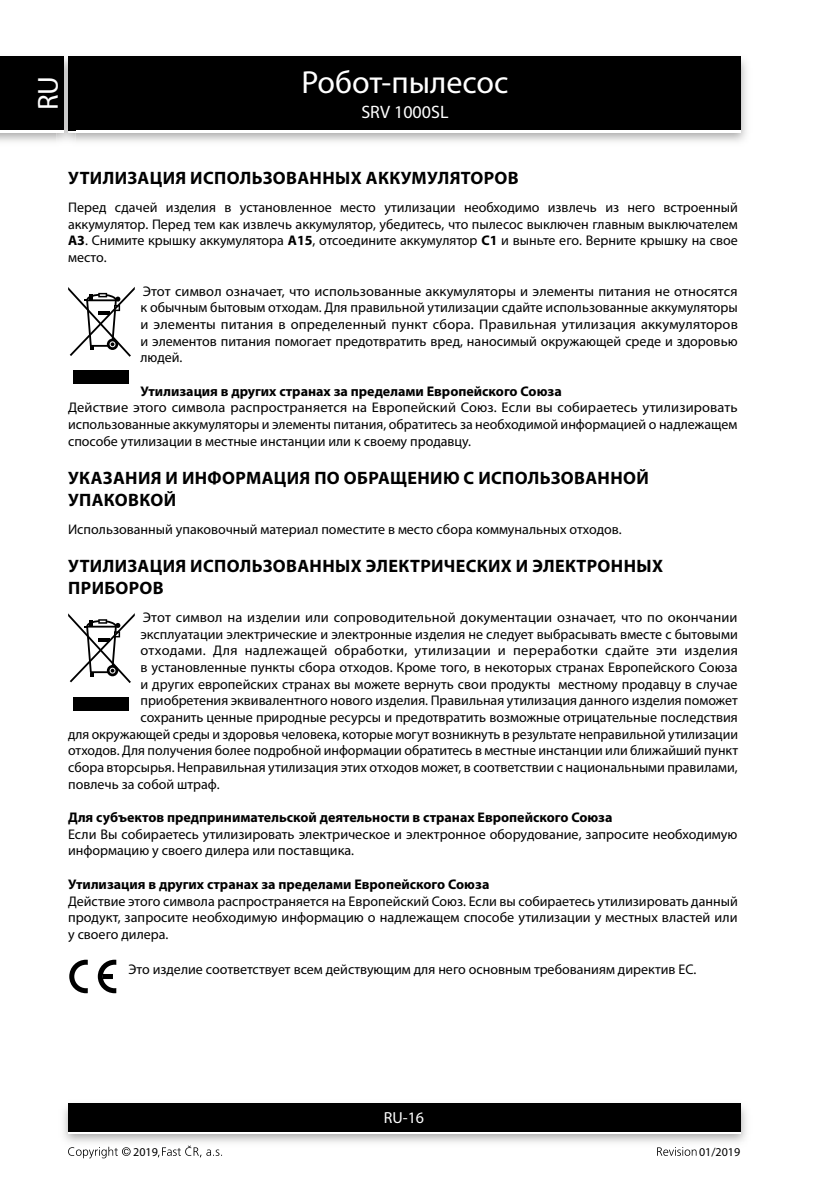
<style>
.page{position:relative;width:840px;height:1191px;background:#fff}
.page>*{position:absolute;margin:0;border:0;box-sizing:border-box;transform-origin:0 0}
.t1{font:32px "Myriad Pro";color:#fff}
.t2{font:29px "Myriad Pro";color:#fff}
.t3{font:700 18px/21.6px "Myriad Pro";letter-spacing:.02em;color:#000}
.t4{font:18px "Myriad Pro";color:#fff}
.t5{font:16px "Myriad Pro";color:#fff}
.t6{font:14px/16.6px "Myriad Pro";color:#000;text-align:justify}
.t7{font:700 14px "Myriad Pro";color:#000}
.t8{font:14px "Myriad Pro";letter-spacing:.02em;color:#000}
.t9{font:12px "Myriad Pro";color:#000}
.s1{font-weight:700}
</style>
<div class="page">
<img style="left:0;top:56px;width:747px;height:86px">
<div style="left:68px;top:59px;width:672px;height:74px;background:#fff"></div>
<div style="left:68px;top:57px;width:672px;height:73px;background:#000"></div>
<img style="left:63px;top:1103px;width:684px;height:40px">
<div style="left:68px;top:1106px;width:672px;height:28px;background:linear-gradient(to right,#fff,#fff)"></div>
<div style="left:68px;top:1103px;width:672px;height:28px;background:#000"></div>
<img style="left:57px;top:56px;width:18px;height:86px">
<img style="left:68px;top:130px;width:7px;height:3px">
<svg style="left:68px;top:57px;width:7px;height:2px"></svg>
<img style="left:68px;top:59px;width:7px;height:71px">
<div style="left:0;top:59px;width:64px;height:74px;background:#fff"></div>
<div style="left:0;top:57px;width:64px;height:73px;background:#000"></div>
<svg style="left:68px;top:1146px;width:62px;height:12px"></svg>
<svg style="left:158px;top:1145px;width:64px;height:12px"></svg>
<svg style="left:657px;top:1147px;width:39px;height:8px"></svg>
<svg style="left:68px;top:287px;width:67px;height:70px"></svg>
<div style="left:73px;top:370px;width:55px;height:14px;background:#000"></div>
<svg style="left:68px;top:613px;width:67px;height:70px"></svg>
<div style="left:73px;top:697px;width:55px;height:13px;background:#000"></div>
<svg style="left:69px;top:959px;width:19px;height:34px"></svg>
<svg style="left:98px;top:959px;width:18px;height:34px"></svg>
<div style="left:103px;top:974px;width:10px;height:5px;background:#000"></div>
<h2 class="t2" style="left:30px;top:110px;width:36px;rotate:-90deg">RU</h2>
<h1 class="t1" style="left:301px;top:62px;width:208px">Робот-пылесос</h1>
<p class="t4" style="left:361px;top:101px;width:89px">SRV 1000SL</p>
<p class="t3" style="left:68px;top:166px;width:451px">УТИЛИЗАЦИЯ ИСПОЛЬЗОВАННЫХ АККУМУЛЯТОРОВ</p>
<p class="t6" style="left:68px;top:198px;width:671px">Перед сдачей изделия в установленное место утилизации необходимо извлечь из него встроенный аккумулятор. Перед тем как извлечь аккумулятор, убедитесь, что пылесос выключен главным выключателем <span class="s1">A3</span>. Снимите крышку аккумулятора <span class="s1">A15</span>, отсоедините аккумулятор <span class="s1">C1</span> и выньте его. Верните крышку на свое место.</p>
<p class="t6" style="left:140px;top:282px;width:598px">Этот символ означает, что использованные аккумуляторы и элементы питания не относятся к обычным бытовым отходам. Для правильной утилизации сдайте использованные аккумуляторы и элементы питания в определенный пункт сбора. Правильная утилизация аккумуляторов и элементов питания помогает предотвратить вред, наносимый окружающей среде и здоровью людей.</p>
<p class="t7" style="left:140px;top:382px;width:422px">Утилизация в других странах за пределами Европейского Союза</p>
<p class="t6" style="left:68px;top:399px;width:670px">Действие этого символа распространяется на Европейский Союз. Если вы собираетесь утилизировать использованные аккумуляторы и элементы питания, обратитесь за необходимой информацией о надлежащем способе утилизации в местные инстанции или к своему продавцу.</p>
<p class="t3" style="left:68px;top:467px;width:581px">УКАЗАНИЯ И ИНФОРМАЦИЯ ПО ОБРАЩЕНИЮ С ИСПОЛЬЗОВАННОЙ<br>УПАКОВКОЙ</p>
<p class="t6" style="left:68px;top:521px;width:555px">Использованный упаковочный материал поместите в место сбора коммунальных отходов.</p>
<p class="t3" style="left:68px;top:555px;width:596px">УТИЛИЗАЦИЯ ИСПОЛЬЗОВАННЫХ ЭЛЕКТРИЧЕСКИХ И ЭЛЕКТРОННЫХ<br>ПРИБОРОВ</p>
<p class="t6" style="left:143px;top:609px;width:596px">Этот символ на изделии или сопроводительной документации означает, что по окончании</p>
<p class="t6" style="left:140px;top:625px;width:598px">эксплуатации электрические и электронные изделия не следует выбрасывать вместе с бытовыми</p>
<p class="t8" style="left:140px;top:642px;width:598px">отходами. Для надлежащей обработки, утилизации и переработки сдайте эти изделия</p>
<p class="t6" style="left:140px;top:659px;width:598px">в установленные пункты сбора отходов. Кроме того, в некоторых странах Европейского Союза</p>
<p class="t6" style="left:140px;top:675px;width:598px">и других европейских странах вы можете вернуть свои продукты местному продавцу в случае</p>
<p class="t6" style="left:140px;top:692px;width:598px">приобретения эквивалентного нового изделия. Правильная утилизация данного изделия поможет</p>
<p class="t6" style="left:140px;top:709px;width:598px">сохранить ценные природные ресурсы и предотвратить возможные отрицательные последствия</p>
<p class="t6" style="left:68px;top:725px;width:671px">для окружающей среды и здоровья человека, которые могут возникнуть в результате неправильной утилизации</p>
<p class="t6" style="left:68px;top:742px;width:671px">отходов. Для получения более подробной информации обратитесь в местные инстанции или ближайший пункт</p>
<p class="t6" style="left:68px;top:759px;width:670px">сбора вторсырья. Неправильная утилизация этих отходов может, в соответствии с национальными правилами,</p>
<p class="t6" style="left:68px;top:775px;width:153px">повлечь за собой штраф.</p>
<p class="t7" style="left:68px;top:808px;width:545px">Для субъектов предпринимательской деятельности в странах Европейского Союза</p>
<p class="t6" style="left:68px;top:825px;width:670px">Если Вы собираетесь утилизировать электрическое и электронное оборудование, запросите необходимую информацию у своего дилера или поставщика.</p>
<p class="t7" style="left:68px;top:875px;width:422px">Утилизация в других странах за пределами Европейского Союза</p>
<p class="t6" style="left:68px;top:892px;width:671px">Действие этого символа распространяется на Европейский Союз. Если вы собираетесь утилизировать данный продукт, запросите необходимую информацию о надлежащем способе утилизации у местных властей или у своего дилера.</p>
<p class="t6" style="left:128px;top:961px;width:569px">Это изделие соответствует всем действующим для него основным требованиям директив ЕС.</p>
<p class="t5" style="left:383px;top:1108px;width:42px">RU-16</p>
<p class="t9" style="left:133px;top:1144px;width:26px">2019</p>
<p class="t9" style="left:698px;top:1144px;width:43px">01/2019</p>
</div>
